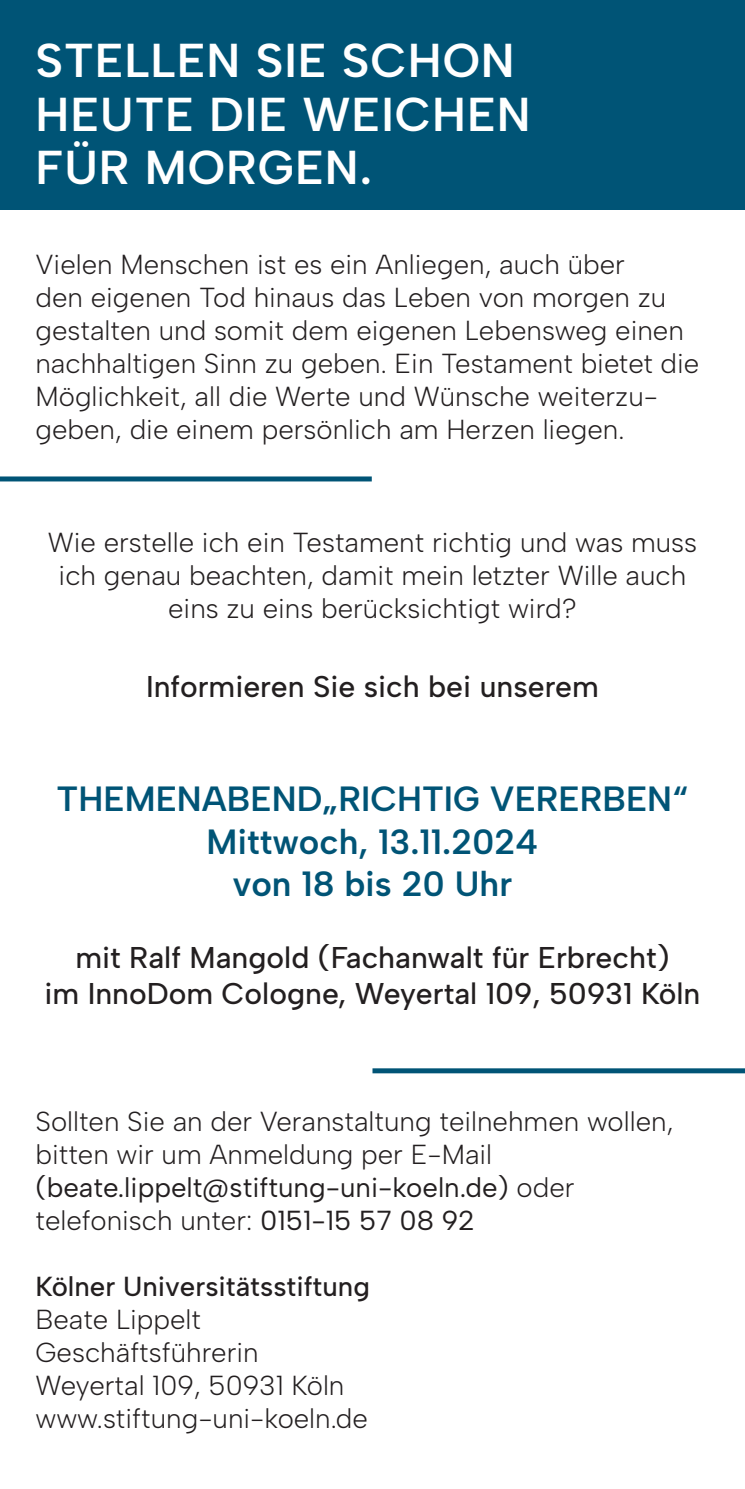
<style>
.page{position:relative;width:745px;height:1489px;background:#fff}
.page>*{position:absolute;margin:0;border:0;box-sizing:border-box;transform-origin:0 0}
.t1{font:600 47.5px/53.5px "Albert Sans";letter-spacing:.02em;color:#fff}
.t2{font:600 35px/42.5px "Albert Sans";color:#005476;text-align:center}
.t3{font:500 30px/36px "Albert Sans";color:#231f20;text-align:center}
.t4{font:300 27.5px/33px "Albert Sans";color:#231f20}
.t5{font:500 27.5px "Albert Sans";color:#231f20}
.s1{font-weight:400}
</style>
<div class="page">
<div style="left:0;top:0;width:744px;height:210px;background:#005476"></div>
<div style="left:0;top:476px;width:371px;height:5px;background:#005476"></div>
<div style="left:372px;top:1068px;width:372px;height:5px;background:#005476"></div>
<h1 class="t1" style="left:35px;top:34px;width:496px">STELLEN SIE SCHON<br>HEUTE DIE WEICHEN<br>FÜR MORGEN.</h1>
<p class="t4" style="left:35px;top:248px;width:665px">Vielen Menschen ist es ein Anliegen, auch über<br>den eigenen Tod hinaus das Leben von morgen zu gestalten und somit dem eigenen Lebensweg einen nachhaltigen Sinn zu geben. Ein Testament bietet die Möglichkeit, all die Werte und Wünsche weiterzu&shy;geben, die einem persönlich am Herzen liegen.</p>
<p class="t4" style="left:48px;top:526px;width:650px;text-align:center">Wie erstelle ich ein Testament richtig und was muss ich genau beachten, damit mein letzter Wille auch eins zu eins berücksichtigt wird?</p>
<p class="t3" style="left:146px;top:668px;width:454px">Informieren Sie sich bei unserem</p>
<p class="t2" style="left:57px;top:778px;width:632px">THEMENABEND„RICHTIG VERERBEN“<br>Mittwoch, 13.11.2024<br>von 18 bis 20 Uhr</p>
<p class="t3" style="left:44px;top:940px;width:657px">mit Ralf Mangold (Fachanwalt für Erbrecht)<br>im InnoDom Cologne, Weyertal 109, 50931 Köln</p>
<p class="t4" style="left:35px;top:1104px;width:639px">Sollten Sie an der Veranstaltung teilnehmen wollen, bitten wir um Anmeldung per E-Mail <span class="s1">(beate.lippelt@stiftung-uni-koeln.de)</span> oder telefonisch unter: <span class="s1">0151-15 57 08 92</span></p>
<p class="t5" style="left:35px;top:1269px;width:336px">Kölner Universitätsstiftung</p>
<p class="t4" style="left:35px;top:1302px;width:334px">Beate Lippelt<br>Geschäftsführerin<br>Weyertal 109, 50931 Köln www.stiftung-uni-koeln.de</p>
</div>
